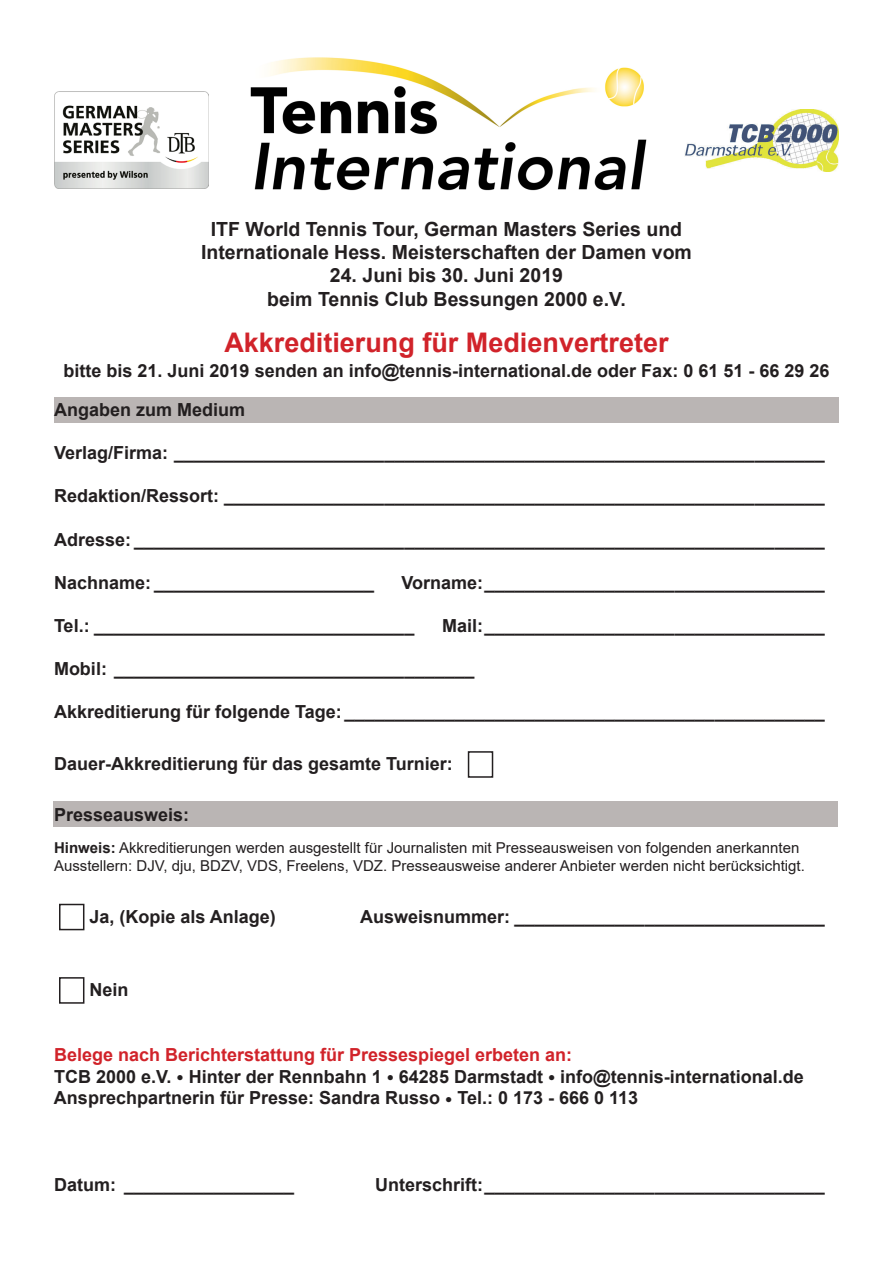
<style>
.page{position:relative;width:893px;height:1263px;background:#fff}
.page>*{position:absolute;margin:0;border:0;box-sizing:border-box;transform-origin:0 0}
.t1{font:700 27px "Arial";color:#d1232a}
.t2{font:700 19.5px/23.4px "Arial";color:#231f20;text-align:center}
.t3{font:700 18px/21.6px "Arial";color:#231f20}
.t4{font:15px/18px "Arial";color:#231f20}
.s1{font-weight:700}
.s2{color:#d1232a}
.s3{font-style:italic;font-size:12px}
</style>
<div class="page">
<div style="left:54px;top:398px;width:785px;height:25px;background:#bab5b4"></div>
<div style="left:53px;top:801px;width:785px;height:26px;background:#bab5b4"></div>
<div style="left:468px;top:751px;width:25px;height:27px;border:2px solid #231f20"></div>
<div style="left:59px;top:904px;width:25px;height:26px;border:2px solid #231f20"></div>
<div style="left:59px;top:977px;width:25px;height:27px;border:2px solid #231f20"></div>
<img style="left:250px;top:57px;width:397px;height:134px">
<img style="left:684px;top:109px;width:155px;height:63px">
<img style="left:54px;top:92px;width:154px;height:96px">
<p class="t2" style="left:201px;top:217px;width:492px">ITF World Tennis Tour, German Masters Series und<br>Internationale Hess. Meisterschaften der Damen vom</p>
<p class="t2" style="left:267px;top:264px;width:360px">24. Juni bis 30. Juni 2019<br>beim Tennis Club Bessungen 2000 e.V.</p>
<h1 class="t1" style="left:224px;top:323px;width:446px">Akkreditierung für Medienvertreter</h1>
<p class="t3" style="left:64px;top:360px;width:767px">bitte bis 21. Juni 2019 senden an info@tennis-international.de oder Fax: 0 61 51 - 66 29 26</p>
<p class="t3" style="left:54px;top:399px;width:193px">Angaben zum Medium</p>
<p class="t3" style="left:54px;top:442px;width:772px">Verlag/Firma: _________________________________________________________________</p>
<p class="t3" style="left:54px;top:485px;width:772px">Redaktion/Ressort: ____________________________________________________________</p>
<p class="t3" style="left:54px;top:529px;width:772px">Adresse: _____________________________________________________________________</p>
<p class="t3" style="left:54px;top:572px;width:322px">Nachname: ______________________</p>
<p class="t3" style="left:401px;top:572px;width:425px">Vorname:__________________________________</p>
<p class="t3" style="left:54px;top:615px;width:362px">Tel.: ________________________________</p>
<p class="t3" style="left:442px;top:615px;width:384px">Mail:__________________________________</p>
<p class="t3" style="left:54px;top:658px;width:422px">Mobil: ____________________________________</p>
<p class="t3" style="left:54px;top:701px;width:772px">Akkreditierung für folgende Tage: ________________________________________________</p>
<p class="t3" style="left:54px;top:753px;width:400px">Dauer-Akkreditierung für das gesamte Turnier:</p>
<p class="t3" style="left:54px;top:804px;width:137px">Presseausweis:</p>
<p class="t4" style="left:54px;top:839px;width:752px"><span class="s1">Hinweis:</span> Akkreditierungen werden ausgestellt für Journalisten mit Presseausweisen von folgenden anerkannten<br>Ausstellern: DJV, dju, BDZV, VDS, Freelens, VDZ. Presseausweise anderer Anbieter werden nicht berücksichtigt.</p>
<p class="t3" style="left:89px;top:906px;width:188px">Ja, (Kopie als Anlage)</p>
<p class="t3" style="left:360px;top:906px;width:466px">Ausweisnummer: _______________________________</p>
<p class="t3" style="left:89px;top:979px;width:41px">Nein</p>
<p class="t3" style="left:54px;top:1044px;width:751px"><span class="s2">Belege nach Berichterstattung für Pressespiegel erbeten an:<br></span>TCB 2000 e.V. <span class="s3">●</span> Hinter der Rennbahn 1 <span class="s3">●</span> 64285 Darmstadt <span class="s3">●</span> info@tennis-international.de<br>Ansprechpartnerin für Presse: Sandra Russo <span class="s3">●</span> Tel.: 0 173 - 666 0 113</p>
<p class="t3" style="left:54px;top:1174px;width:242px">Datum: _________________</p>
<p class="t3" style="left:375px;top:1174px;width:451px">Unterschrift:__________________________________</p>
</div>
